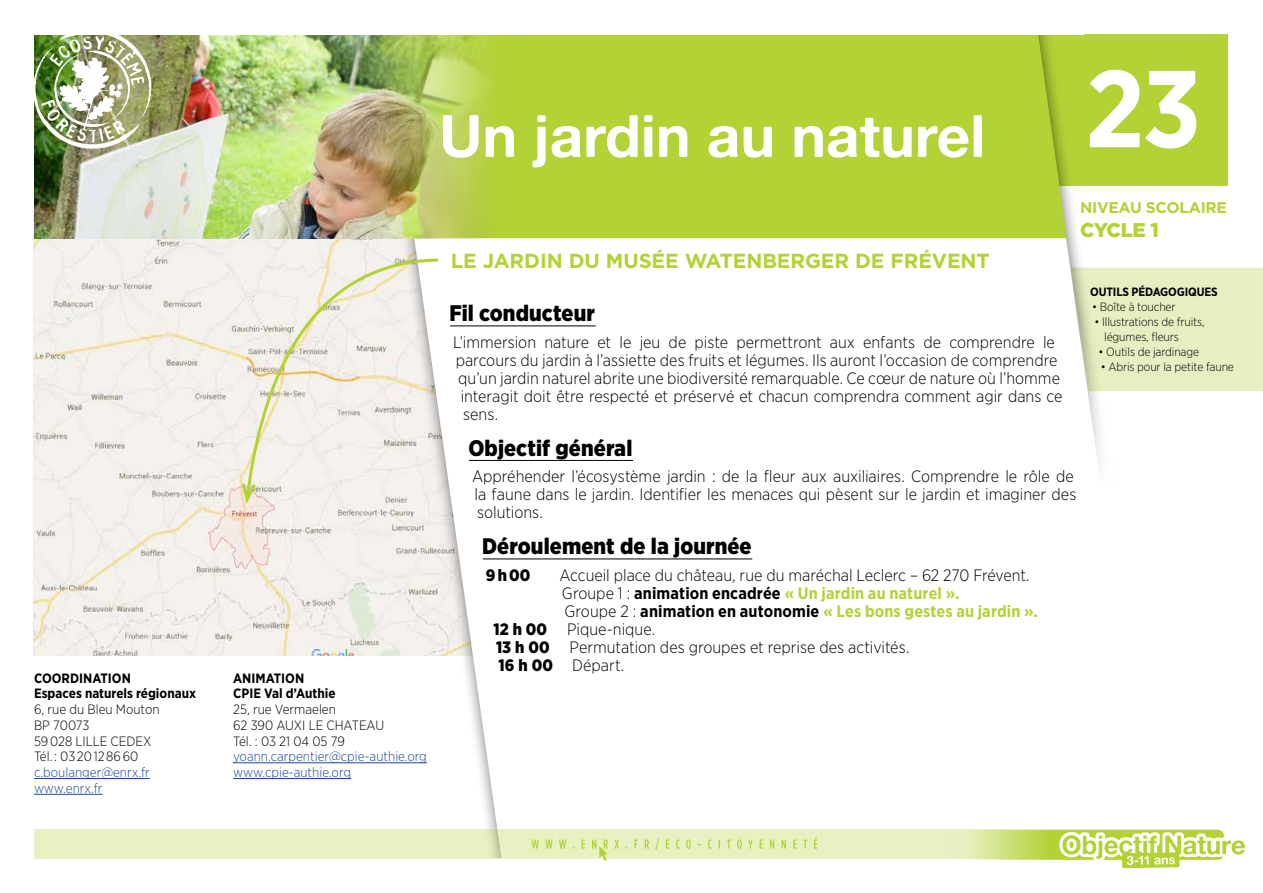
<style>
.page{position:relative;width:1263px;height:893px;background:#fff}
.page>*{position:absolute;margin:0;border:0;box-sizing:border-box;transform-origin:0 0}
.t1{font:58.5px "Alte Haas Grotesk Bold";color:#fff}
.t2{font:900 22.5px "Gotham Narrow";letter-spacing:.005em;color:#000}
.t3{font:700 20.4px "Gotham";letter-spacing:-.005em;color:#b3d235}
.t4{font:900 19.95px "Gotham";letter-spacing:-.03em;color:#b3d235}
.t5{font:300 16.5px/18px "Gotham Narrow";color:#000}
.t6{font:700 16.5px "Gotham Narrow";letter-spacing:.005em;color:#b3d235}
.t7{font:900 16.5px "Gotham Narrow";color:#000}
.t8{font:700 15.6px "Gotham";color:#b3d235}
.t9{font:300 13.5px/15.8px "Gotham Narrow";color:#000}
.t10{font:300 13.5px/15.8px "Gotham Narrow";color:#17479e}
.t11{font:700 13.5px/15.8px "Gotham Narrow";color:#000}
.t12{font:300 12px/15px "Gotham Narrow";letter-spacing:-.01em;color:#000}
.t13{font:700 12px "Gotham Narrow";letter-spacing:-.01em;color:#000}
.s1{font-weight:300;color:#000}
.s2{color:#000}
.s3{font-weight:900}
</style>
<div class="page">
<img style="left:33px;top:210px;width:336px;height:446px">
<svg style="left:381px;top:186px;width:694px;height:644px"></svg>
<div style="left:525px;top:227px;width:711px;height:632px;background:#fff"></div>
<div style="left:1038px;top:34px;width:190px;height:152px;background:#b3d235"></div>
<div style="left:526px;top:34px;width:541px;height:204px;background:#b3d235"></div>
<img style="left:34px;top:35px;width:492px;height:203px">
<hr style="left:34px;top:778px;width:116px;height:1px;background:#17479e">
<hr style="left:34px;top:794px;width:69px;height:1px;background:#17479e">
<hr style="left:450px;top:326px;width:146px;height:1px;background:#000">
<hr style="left:469px;top:460px;width:164px;height:1px;background:#000">
<hr style="left:483px;top:559px;width:269px;height:1px;background:#000">
<svg style="left:1071px;top:268px;width:192px;height:123px;background:#e5edc2"></svg>
<svg style="left:244px;top:257px;width:197px;height:246px;background:#f0ebe3"></svg>
<svg style="left:240px;top:480px;width:18px;height:28px"></svg>
<hr style="left:233px;top:762px;width:194px;height:1px;background:#17479e">
<hr style="left:233px;top:778px;width:118px;height:1px;background:#17479e">
<img style="left:34px;top:35px;width:118px;height:115px">
<div style="left:34px;top:830px;width:1185px;height:29px;background:#e8f1c2"></div>
<svg style="left:943px;top:830px;width:281px;height:30px"></svg>
<svg style="left:1055px;top:829px;width:190px;height:40px"></svg>
<svg style="left:531px;top:837px;width:286px;height:24px"></svg>
<p class="t11" style="left:34px;top:670px;width:164px">COORDINATION<br>Espaces naturels régionaux</p>
<p class="t9" style="left:34px;top:701px;width:127px">6, rue du Bleu Mouton<br>BP 70073<br>59 028 LILLE CEDEX<br>Tél. : 03 20 12 86 60</p>
<p class="t10" style="left:34px;top:764px;width:117px">c.boulanger@enrx.fr www.enrx.fr</p>
<p class="t11" style="left:233px;top:670px;width:104px">ANIMATION<br>CPIE Val d’Authie</p>
<p class="t9" style="left:233px;top:701px;width:153px">25, rue Vermaelen<br>62 390 AUXI LE CHATEAU<br>Tél. : 03 21 04 05 79</p>
<p class="t10" style="left:233px;top:748px;width:195px">yoann.carpentier@cpie-authie.org www.cpie-authie.org</p>
<h1 class="t1" style="left:439px;top:100px;width:764px">Un jardin au naturel <sup>23</sup></h1>
<p class="t3" style="left:451px;top:247px;width:540px">LE JARDIN DU M USÉE WATENBERGER DE FRÉVENT</p>
<p class="t8" style="left:1080px;top:197px;width:40px">NIVEAU</p>
<p class="t8" style="left:1146px;top:197px;width:53px">SCO LAIRE</p>
<p class="t4" style="left:1080px;top:216px;width:80px">CYCLE 1</p>
<h2 class="t2" style="left:449px;top:298px;width:147px">Fil conducteur</h2>
<p class="t5" style="left:453px;top:333px;width:603px">L’immersion nature et le jeu de piste permettront aux enfants de comprendre le</p>
<p class="t5" style="left:456px;top:351px;width:603px">parcours du jardin à l’assiette des fruits et légumes. Ils auront l’occasion de comprendre</p>
<p class="t5" style="left:458px;top:369px;width:603px">qu’un jardin naturel abrite une biodiversité remarquable. Ce cœur de nature où l’homme</p>
<p class="t5" style="left:461px;top:387px;width:603px">interagit doit être respecté et préservé et chacun comprendra comment agir dans ce</p>
<p class="t5" style="left:463px;top:405px;width:36px">sens.</p>
<h2 class="t2" style="left:468px;top:433px;width:166px">Objectif général</h2>
<p class="t5" style="left:472px;top:467px;width:606px">Appréhender l’écosystème jardin : de la fleur aux auxiliaires. Comprendre le rôle de la faune dans le jardin. Identifier les menaces qui pèsent sur le jardin et imaginer des solutions.</p>
<h2 class="t2" style="left:482px;top:531px;width:271px">Déroulement de la journée</h2>
<p class="t7" style="left:486px;top:564px;width:46px">9 h 00</p>
<p class="t5" style="left:559px;top:566px;width:472px">Accueil place du château, rue du maréchal Leclerc – 62 270 Frévent.</p>
<p class="t6" style="left:562px;top:582px;width:399px"><span class="s1">Groupe 1 :</span> <span class="s2">animation encadrée</span> « Un jardin au naturel ».</p>
<p class="t6" style="left:564px;top:600px;width:475px"><span class="s1">Groupe 2 :</span> <span class="s2">animation en autonomie</span> « Les bons gestes au jardin ».</p>
<p class="t5" style="left:493px;top:620px;width:163px"><span class="s3">12 h 00</span> Pique-nique.</p>
<p class="t5" style="left:496px;top:638px;width:415px"><span class="s3">13 h 00</span> Permutation des groupes et reprise des activités.</p>
<p class="t5" style="left:499px;top:656px;width:127px"><span class="s3">16 h 00</span> Départ.</p>
<p class="t13" style="left:1090px;top:284px;width:129px">Outi ls pédagogiques</p>
<p class="t12" style="left:1092px;top:299px;width:85px">• Boîte à toucher</p>
<p class="t12" style="left:1104px;top:314px;width:102px;text-indent:-10px">• Illustrations de fruits, légumes, fleurs</p>
<p class="t12" style="left:1098px;top:344px;width:102px">• Outils de jardinage</p>
<p class="t12" style="left:1101px;top:359px;width:135px">• Abris pour la petite faune</p>
</div>
